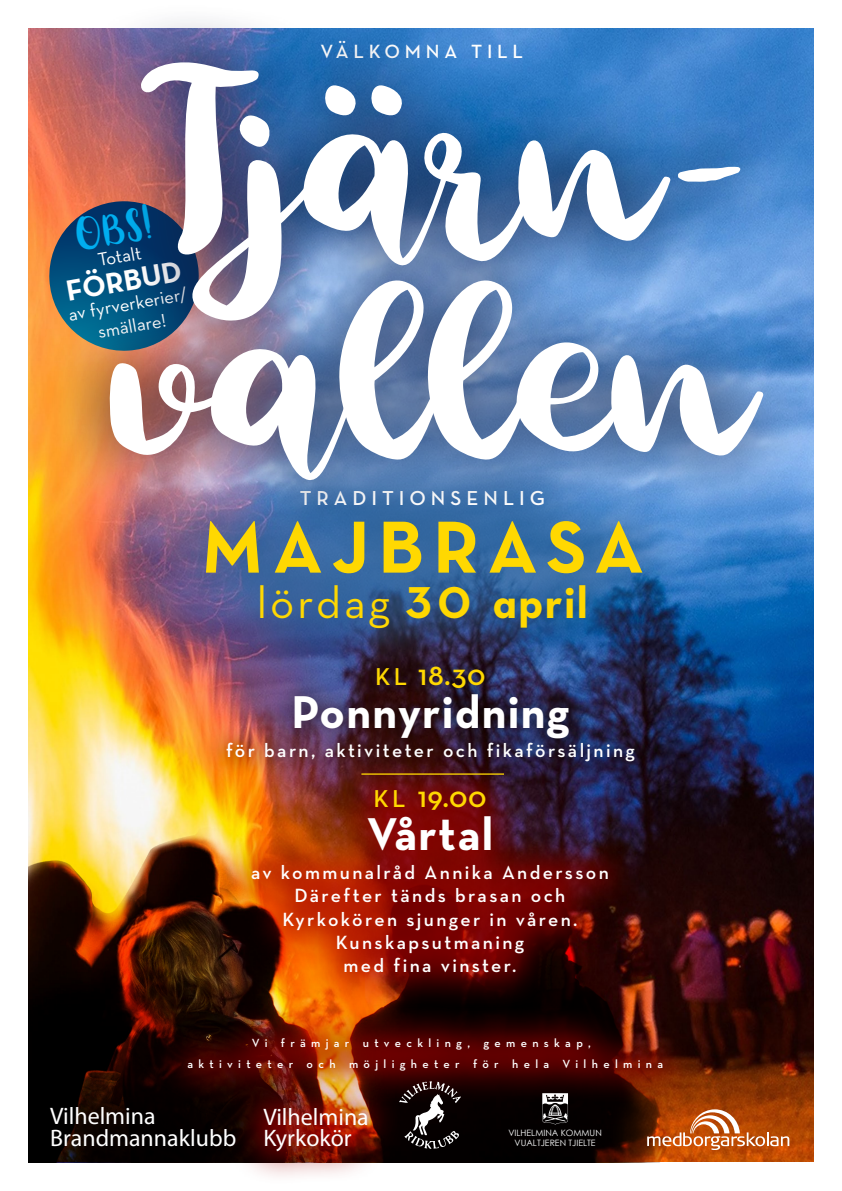
<style>
.page{position:relative;width:842px;height:1191px;background:#fff}
.page>*{position:absolute;margin:0;border:0;box-sizing:border-box;transform-origin:0 0}
.t1{font:205px/214.7px "Belorian Clean";color:#fff}
.t2{font:74.9px "Neutraface Text Bold Alt";letter-spacing:.12em;color:#ffd801}
.t3{font:700 46.8px "Neutraface Text";letter-spacing:.025em;color:#fff}
.t4{font:45.4px "Neutraface Text Bold Alt";letter-spacing:.03em;color:#ffd801}
.t5{font:35.7px "Belorian Clean";color:#00aeef}
.t6{font:600 29.9px "Neutraface Text";letter-spacing:.02em;color:#ffd801}
.t7{font:700 29.7px "Neutraface Text";color:#fff}
.t8{font:23.9px/21.7px "Myriad Pro";color:#fff}
.t9{font:600 20.6px "Neutraface Text";letter-spacing:.245em;color:#fff}
.t10{font:600 19.5px/23.4px "Neutraface Text";letter-spacing:.12em;color:#fff;text-align:center}
.t11{font:600 19.5px "Neutraface Text";letter-spacing:.245em;color:#fff}
.t12{font:18.8px/22.5px "Neutraface Text";color:#fff;text-align:center}
.t13{font:600 12px/21px "Neutraface Text";letter-spacing:.445em;color:#fff}
.t14{font:8.8px/10.5px "Century Gothic";color:#fff;text-align:center}
.s1{font-family:"Neutraface Text"}
.s2{font-size:24.8px}
</style>
<div class="page">
<img style="left:28px;top:28px;width:786px;height:1133px">
<img style="left:28px;top:816px;width:697px;height:346px">
<div style="left:153px;top:1002px;width:545px;height:104px;background:#a40000;opacity:.74"></div>
<div style="left:216px;top:753px;width:428px;height:256px;background:#a40000;opacity:.74"></div>
<div style="left:206px;top:646px;width:449px;height:136px;background:#000;opacity:.74"></div>
<hr style="left:361px;top:773px;width:143px;height:1px;background:#ffd801">
<svg style="left:647px;top:1109px;width:142px;height:41px;background:#c06832"></svg>
<div style="left:228px;top:1071px;width:175px;height:115px;background:#a40000;opacity:.74"></div>
<svg style="left:542px;top:1093px;width:26px;height:31px"></svg>
<div style="left:157px;top:441px;width:537px;height:239px;background:#2c5d90;opacity:.75"></div>
<div style="left:48px;top:1px;width:773px;height:538px;background:#161c38;opacity:.75"></div>
<svg style="left:321px;top:83px;width:39px;height:34px"></svg>
<svg style="left:367px;top:83px;width:40px;height:34px"></svg>
<svg style="left:399px;top:1081px;width:62px;height:68px;background:#3a3131"></svg>
<p class="t11" style="left:320px;top:39px;width:204px">VÄLKOMNA TILL</p>
<h1 class="t1" style="left:110px;top:63px;width:640px">Tjarn&shy;vallen</h1>
<h3 class="t5" style="left:71px;top:212px;width:79px;rotate:-10deg">OBS!</h3>
<p class="t12" style="left:96px;top:249px;width:45px;rotate:-10deg">Totalt</p>
<h3 class="t7" style="left:63px;top:272px;width:118px;rotate:-10deg">FÖRBUD</h3>
<p class="t12" style="left:67px;top:303px;width:122px;rotate:-10deg">av fyrverkerier/ smällare!</p>
<p class="t9" style="left:300px;top:485px;width:247px">TRADITIONSENLIG</p>
<h2 class="t2" style="left:201px;top:499px;width:445px">MAJBRASA</h2>
<h3 class="t4" style="left:257px;top:573px;width:333px"><span class="s1">lördag</span> 30 april</h3>
<h3 class="t6" style="left:375px;top:656px;width:112px"><span class="s2">KL</span> 18.30</h3>
<h3 class="t3" style="left:291px;top:682px;width:280px">Ponnyridning</h3>
<p class="t10" style="left:226px;top:738px;width:410px">för barn, aktiviteter och fikaförsäljning</p>
<h3 class="t6" style="left:373px;top:778px;width:115px"><span class="s2">KL</span> 19.00</h3>
<h3 class="t3" style="left:367px;top:804px;width:128px">Vårtal</h3>
<p class="t10" style="left:251px;top:860px;width:359px">av kommunalråd Annika Andersson<br>Därefter tänds brasan och<br>Kyrkokören sjunger in våren.<br>Kunskapsutmaning<br>med fina vinster.</p>
<p class="t13" style="left:187px;top:1032px;width:477px;text-indent:64px">Vi främjar utveckling, gemenskap, aktiviteter och möjligheter för hela Vilhelmina</p>
<p class="t8" style="left:50px;top:1105px;width:188px">Vilhelmina<br>Brandmannaklubb</p>
<p class="t8" style="left:263px;top:1105px;width:107px">Vilhelmina<br>Kyrkokör</p>
<p class="t14" style="left:508px;top:1127px;width:95px">VILHELMINA KOMMUN<br>VUALTJEREN TJIELTE</p>
</div>
